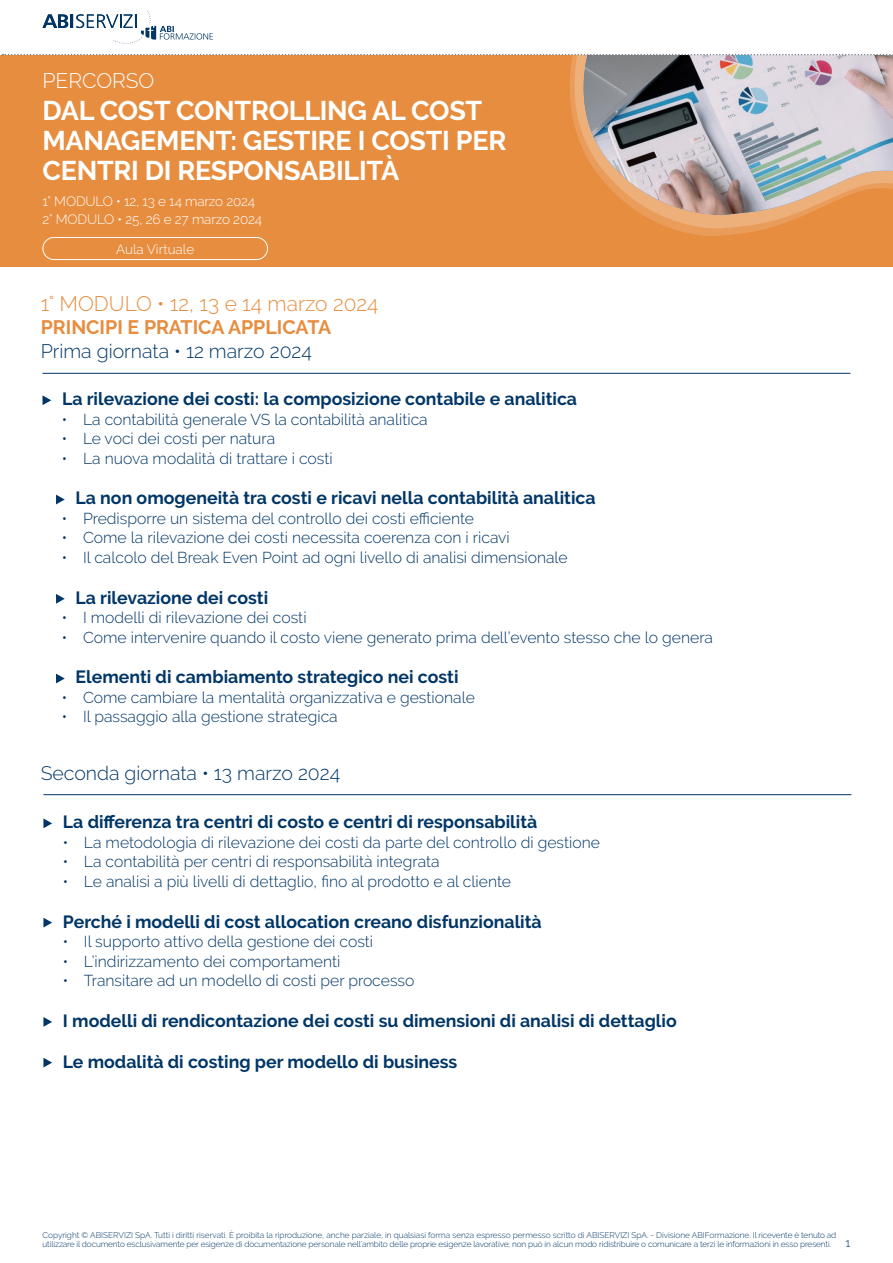
<style>
.page{position:relative;width:893px;height:1263px;background:#fff}
.page>*{position:absolute;margin:0;border:0;box-sizing:border-box;transform-origin:0 0}
.t1{font:700 27px/30px "Raleway";letter-spacing:-.01em;color:#fff}
.t2{font:300 21px "Raleway";color:#e78d3f}
.t3{font:300 21px "Raleway";color:#fff}
.t4{font:300 19.5px "Raleway";color:#003667}
.t5{font:700 19.5px "Raleway";color:#e78d3f}
.t6{font:700 17.7px "Raleway";color:#003667}
.t7{font:300 15.75px "Raleway";color:#003667}
.t8{font:300 13.5px "Raleway";letter-spacing:-.01em;color:#fff}
.t9{font:300 8.25px/9px "Raleway";letter-spacing:-.01em;color:#003667}
.s1{font-size:12px}
</style>
<div class="page">
<div style="left:0;top:54px;width:893px;height:213px;background:#e78d3f"></div>
<svg style="left:565px;top:55px;width:194px;height:181px"></svg>
<svg style="left:569px;top:217px;width:230px;height:13px"></svg>
<svg style="left:568px;top:55px;width:14px;height:162px"></svg>
<img style="left:582px;top:55px;width:311px;height:162px">
<svg style="left:2px;top:54px;width:891px;height:1px"></svg>
<svg style="left:43px;top:11px;width:170px;height:33px"></svg>
<hr style="left:43px;top:373px;width:807px;height:1px;background:#003667">
<div style="left:43px;top:237px;width:225px;height:23px;border:1px solid #fff;border-radius:11px"></div>
<svg style="left:43px;top:395px;width:8px;height:10px"></svg>
<svg style="left:56px;top:495px;width:9px;height:9px"></svg>
<svg style="left:56px;top:594px;width:9px;height:10px"></svg>
<svg style="left:56px;top:674px;width:9px;height:9px"></svg>
<svg style="left:43px;top:818px;width:9px;height:10px"></svg>
<svg style="left:43px;top:918px;width:9px;height:9px"></svg>
<svg style="left:43px;top:1017px;width:9px;height:10px"></svg>
<svg style="left:43px;top:1058px;width:9px;height:9px"></svg>
<hr style="left:43px;top:794px;width:808px;height:1px;background:#003667">
<p class="t3" style="left:43px;top:68px;width:113px">PERCORSO</p>
<p class="t1" style="left:43px;top:96px;width:465px">DAL COST CONTROLLING AL COST<br>MANAGEMENT: GESTIRE I COSTI PER<br>CENTRI DI RESPONSABILITÀ</p>
<p class="t8" style="left:43px;top:193px;width:214px">1° MODULO • 12, 13 e 14 marzo 2024</p>
<p class="t8" style="left:43px;top:211px;width:221px">2° MODULO • 25, 26 e 27 marzo 2024</p>
<p class="t8" style="left:116px;top:241px;width:80px">Aula Virtuale</p>
<p class="t2" style="left:41px;top:291px;width:339px">1° MODULO • 12, 13 e 14 marzo 2024</p>
<p class="t5" style="left:41px;top:316px;width:292px">PRINCIPI E PRATICA APPLICATA</p>
<p class="t4" style="left:41px;top:339px;width:273px">Prima giornata • 12 marzo 2024</p>
<p class="t6" style="left:62px;top:389px;width:517px">La rilevazione dei costi: la composizione contabile e analitica</p>
<p class="t7" style="left:62px;top:410px;width:367px">• La contabilità generale VS la contabilità analitica</p>
<p class="t7" style="left:62px;top:429px;width:215px">• Le voci dei costi per natura</p>
<p class="t7" style="left:62px;top:449px;width:273px">• La nuova modalità di trattare i costi</p>
<p class="t6" style="left:76px;top:488px;width:522px">La non omogeneità tra costi e ricavi nella contabilità analitica</p>
<p class="t7" style="left:62px;top:509px;width:414px">• Predisporre un sistema del controllo dei costi efficiente</p>
<p class="t7" style="left:62px;top:529px;width:450px">• Come la rilevazione dei costi necessita coerenza con i ricavi</p>
<p class="t7" style="left:62px;top:548px;width:508px">• Il calcolo del Break Even Point ad ogni livello di analisi dimensionale</p>
<p class="t6" style="left:76px;top:587px;width:194px">La rilevazione dei costi</p>
<p class="t7" style="left:62px;top:608px;width:246px">• I modelli di rilevazione dei costi</p>
<p class="t7" style="left:62px;top:628px;width:653px">• Come intervenire quando il costo viene generato prima dell’evento stesso che lo genera</p>
<p class="t6" style="left:76px;top:667px;width:384px">Elementi di cambiamento strategico nei costi</p>
<p class="t7" style="left:62px;top:688px;width:415px">• Come cambiare la mentalità organizzativa e gestionale</p>
<p class="t7" style="left:62px;top:708px;width:277px">• Il passaggio alla gestione strategica</p>
<p class="t4" style="left:41px;top:762px;width:301px">Seconda giornata • 13 marzo 2024</p>
<p class="t6" style="left:63px;top:812px;width:476px">La differenza tra centri di costo e centri di responsabilità</p>
<p class="t7" style="left:63px;top:833px;width:539px">• La metodologia di rilevazione dei costi da parte del controllo di gestione</p>
<p class="t7" style="left:63px;top:852px;width:378px">• La contabilità per centri di responsabilità integrata</p>
<p class="t7" style="left:63px;top:872px;width:450px">• Le analisi a più livelli di dettaglio, fino al prodotto e al cliente</p>
<p class="t6" style="left:63px;top:911px;width:480px">Perché i modelli di cost allocation creano disfunzionalità</p>
<p class="t7" style="left:63px;top:932px;width:312px">• Il supporto attivo della gestione dei costi</p>
<p class="t7" style="left:63px;top:952px;width:279px">• L’indirizzamento dei comportamenti</p>
<p class="t7" style="left:63px;top:971px;width:353px">• Transitare ad un modello di costi per processo</p>
<p class="t6" style="left:63px;top:1010px;width:615px">I modelli di rendicontazione dei costi su dimensioni di analisi di dettaglio</p>
<p class="t6" style="left:63px;top:1051px;width:396px">Le modalità di costing per modello di business</p>
<p class="t9" style="left:43px;top:1231px;width:809px">Copyright © ABISERVIZI SpA. Tutti i diritti riservati. È proibita la riproduzione, anche parziale, in qualsiasi forma senza espresso permesso scritto di ABISERVIZI SpA. - Divisione ABIFormazione. Il ricevente è tenuto ad utilizzare il documento esclusivamente per esigenze di documentazione personale nell’ambito delle proprie esigenze lavorative; non può in alcun modo ridistribuire o comunicare a terzi le informazioni in esso presenti. <span class="s1">1</span></p>
</div>
